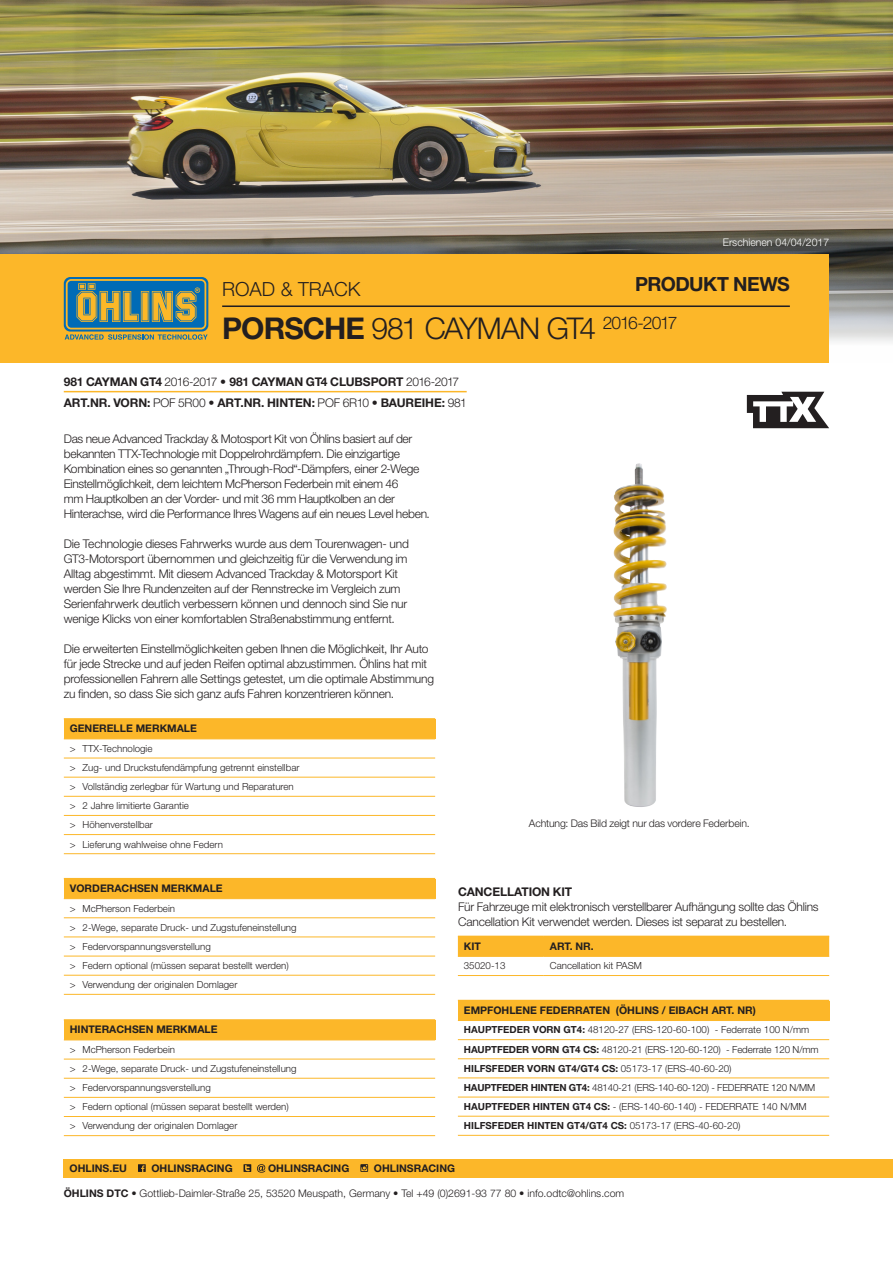
<style>
.page{position:relative;width:893px;height:1263px;background:#fff}
.page>*{position:absolute;margin:0;border:0;box-sizing:border-box;transform-origin:0 0}
.t1{font:300 30px "Helvetica Neue LT Std";letter-spacing:-.055em;color:#231f20}
.t2{font:700 19.5px "Helvetica Neue LT Std";letter-spacing:-.025em;color:#231f20}
.t3{font:300 19.5px "Helvetica Neue LT Std";color:#231f20}
.t4{font:300 12px/15px "Helvetica Neue LT Std";letter-spacing:-.02em;color:#231f20}
.t5{font:700 12px "Helvetica Neue LT Std";letter-spacing:-.01em;color:#231f20}
.Featues{font:700 10.5px "Helvetica Neue LT Std";color:#231f20}
.t6{font:300 10.5px "Helvetica Neue LT Std";color:#231f20}
.t7{font:300 10.5px "Helvetica Neue LT Std";color:#fff}
.Paragraph_Style_1_co{font:300 9.75px "Helvetica Neue LT Std";color:#231f20}
.Paragraph_Style_1_co-2{font:700 9.75px "Helvetica Neue LT Std";color:#231f20}
.Paragraph_Style_1_co-3{font:300 9.75px "Helvetica Neue LT Std";letter-spacing:-.02em;color:#231f20}
.Paragraph_Style_2{font:300 9.75px "Helvetica Neue LT Std";color:#231f20}
.s1{font-weight:700}
.s2{font-weight:300}
</style>
<div class="page">
<img style="left:0;top:0;width:893px;height:342px">
<div style="left:0;top:254px;width:829px;height:109px;background:#fcb729"></div>
<div style="left:64px;top:277px;width:144px;height:55px;background:#006bb6;border-radius:7px"></div>
<svg style="left:65px;top:279px;width:143px;height:61px"></svg>
<hr style="left:222px;top:305px;width:568px;height:2px;background:#231f20">
<div style="left:64px;top:1159px;width:829px;height:19px;background:#fcb729"></div>
<svg style="left:138px;top:1164px;width:8px;height:8px"></svg>
<svg style="left:244px;top:1164px;width:7px;height:8px"></svg>
<svg style="left:257px;top:1164px;width:8px;height:9px"></svg>
<svg style="left:360px;top:1164px;width:8px;height:8px"></svg>
<hr style="left:64px;top:391px;width:403px;height:1px;background:#fcb729">
<svg style="left:747px;top:392px;width:82px;height:36px"></svg>
<img style="left:613px;top:463px;width:54px;height:344px">
<div style="left:458px;top:937px;width:371px;height:19px;background:#fcb729"></div>
<hr style="left:458px;top:936px;width:86px;height:1px;background:#fcb729">
<hr style="left:544px;top:936px;width:285px;height:1px;background:#fcb729">
<hr style="left:458px;top:956px;width:86px;height:1px;background:#fcb729">
<hr style="left:544px;top:956px;width:285px;height:1px;background:#fcb729">
<hr style="left:458px;top:975px;width:86px;height:1px;background:#fcb729">
<hr style="left:544px;top:975px;width:285px;height:1px;background:#fcb729">
<div style="left:64px;top:879px;width:371px;height:20px;background:#fcb729"></div>
<svg style="left:64px;top:899px;width:371px;height:95px"></svg>
<hr style="left:64px;top:878px;width:371px;height:1px;background:#fcb729">
<hr style="left:64px;top:917px;width:371px;height:1px;background:#fcb729">
<hr style="left:64px;top:936px;width:371px;height:1px;background:#fcb729">
<hr style="left:64px;top:956px;width:371px;height:1px;background:#fcb729">
<hr style="left:64px;top:975px;width:371px;height:1px;background:#fcb729">
<hr style="left:64px;top:994px;width:371px;height:1px;background:#fcb729">
<div style="left:64px;top:719px;width:371px;height:20px;background:#fcb729"></div>
<svg style="left:64px;top:739px;width:371px;height:97px"></svg>
<hr style="left:64px;top:718px;width:371px;height:2px;background:#fcb729">
<hr style="left:64px;top:758px;width:371px;height:1px;background:#fcb729">
<hr style="left:64px;top:777px;width:371px;height:1px;background:#fcb729">
<hr style="left:64px;top:796px;width:371px;height:1px;background:#fcb729">
<hr style="left:64px;top:815px;width:371px;height:1px;background:#fcb729">
<hr style="left:64px;top:834px;width:371px;height:1px;background:#fcb729">
<hr style="left:64px;top:853px;width:371px;height:1px;background:#fcb729">
<div style="left:64px;top:1020px;width:371px;height:20px;background:#fcb729"></div>
<svg style="left:64px;top:1040px;width:371px;height:57px"></svg>
<hr style="left:64px;top:1019px;width:371px;height:2px;background:#fcb729">
<hr style="left:64px;top:1059px;width:371px;height:1px;background:#fcb729">
<hr style="left:64px;top:1078px;width:371px;height:1px;background:#fcb729">
<hr style="left:64px;top:1097px;width:371px;height:1px;background:#fcb729">
<hr style="left:64px;top:1116px;width:371px;height:1px;background:#fcb729">
<hr style="left:64px;top:1135px;width:371px;height:1px;background:#fcb729">
<div style="left:458px;top:1000px;width:371px;height:20px;background:#fcb729"></div>
<svg style="left:458px;top:1040px;width:371px;height:95px"></svg>
<hr style="left:458px;top:1020px;width:371px;height:1px;background:#fcb729">
<hr style="left:458px;top:1039px;width:371px;height:1px;background:#fcb729">
<hr style="left:458px;top:1058px;width:371px;height:1px;background:#fcb729">
<hr style="left:458px;top:1077px;width:371px;height:1px;background:#fcb729">
<hr style="left:458px;top:1097px;width:371px;height:1px;background:#fcb729">
<hr style="left:458px;top:1116px;width:371px;height:1px;background:#fcb729">
<hr style="left:458px;top:1135px;width:371px;height:1px;background:#fcb729">
<p class="t3" style="left:222px;top:277px;width:140px">ROAD &amp; TRACK</p>
<p class="t7" style="left:723px;top:236px;width:108px">Erschienen 04/04/2017</p>
<h2 class="t2" style="left:635px;top:272px;width:156px">PRODUKT NEWS</h2>
<p class="t1" style="left:222px;top:310px;width:457px"><span class="s1">PORSCHE</span> 981 CAYMAN GT4 <sup>2016-2017</sup></p>
<p class="t5" style="left:64px;top:374px;width:397px">981 CAYMAN GT4 <span class="s2">2016-2017 •</span> 981 CAYMAN GT4 CLUBSPORT <span class="s2">2016-2017</span></p>
<p class="t5" style="left:64px;top:395px;width:404px">ART.NR. VORN: <span class="s2">POF 5R00 •</span> ART.NR. HINTEN: <span class="s2">POF 6R10 •</span> BAUREIHE: <span class="s2">981</span></p>
<p class="t4" style="left:64px;top:431px;width:368px">Das neue Advanced Trackday &amp; Motosport Kit von Öhlins basiert auf der bekannten TTX-Technologie mit Doppelrohrdämpfern. Die einzigartige Kombination eines so genannten „Through-Rod“-Dämpfers, einer 2-Wege Einstellmöglichkeit, dem leichtem McPherson Federbein mit einem 46<br>mm Hauptkolben an der Vorder- und mit 36 mm Hauptkolben an der Hinterachse, wird die Performance Ihres Wagens auf ein neues Level heben.</p>
<p class="t4" style="left:64px;top:536px;width:347px">Die Technologie dieses Fahrwerks wurde aus dem Tourenwagen- und GT3-Motorsport übernommen und gleichzeitig für die Verwendung im Alltag abgestimmt. Mit diesem Advanced Trackday &amp; Motorsport Kit werden Sie Ihre Rundenzeiten auf der Rennstrecke im Vergleich zum Serienfahrwerk deutlich verbessern können und dennoch sind Sie nur wenige Klicks von einer komfortablen Straßenabstimmung entfernt.</p>
<p class="t4" style="left:64px;top:641px;width:372px">Die erweiterten Einstellmöglichkeiten geben Ihnen die Möglichkeit, Ihr Auto für jede Strecke und auf jeden Reifen optimal abzustimmen. Öhlins hat mit professionellen Fahrern alle Settings getestet, um die optimale Abstimmung zu finden, so dass Sie sich ganz aufs Fahren konzentrieren können.</p>
<p class="Featues" style="left:70px;top:722px;width:129px">GENERELLE MERKMALE</p>
<p class="Paragraph_Style_1_co" style="left:70px;top:742px;width:84px">&gt; TTX-Technologie</p>
<p class="Paragraph_Style_1_co" style="left:70px;top:761px;width:231px">&gt; Zug- und Druckstufendämpfung getrennt einstellbar</p>
<p class="Paragraph_Style_1_co" style="left:70px;top:781px;width:225px">&gt; Vollständig zerlegbar für Wartung und Reparaturen</p>
<p class="Paragraph_Style_1_co" style="left:70px;top:800px;width:121px">&gt; 2 Jahre limitierte Garantie</p>
<p class="Paragraph_Style_1_co" style="left:70px;top:819px;width:85px">&gt; Höhenverstellbar</p>
<p class="Paragraph_Style_1_co" style="left:70px;top:838px;width:155px">&gt; Lieferung wahlweise ohne Federn</p>
<p class="Featues" style="left:70px;top:882px;width:154px">VORDERACHSEN MERKMALE</p>
<p class="Paragraph_Style_1_co" style="left:70px;top:902px;width:107px">&gt; McPherson Federbein</p>
<p class="Paragraph_Style_1_co" style="left:70px;top:921px;width:228px">&gt; 2-Wege, separate Druck- und Zugstufeneinstellung</p>
<p class="Paragraph_Style_1_co" style="left:70px;top:940px;width:142px">&gt; Federvorspannungsverstellung</p>
<p class="Paragraph_Style_1_co" style="left:70px;top:959px;width:220px">&gt; Federn optional (müssen separat bestellt werden)</p>
<p class="Paragraph_Style_1_co" style="left:70px;top:979px;width:169px">&gt; Verwendung der originalen Domlager</p>
<p class="Featues" style="left:70px;top:1023px;width:149px">HINTERACHSEN MERKMALE</p>
<p class="Paragraph_Style_1_co" style="left:70px;top:1043px;width:107px">&gt; McPherson Federbein</p>
<p class="Paragraph_Style_1_co" style="left:70px;top:1062px;width:228px">&gt; 2-Wege, separate Druck- und Zugstufeneinstellung</p>
<p class="Paragraph_Style_1_co" style="left:70px;top:1082px;width:142px">&gt; Federvorspannungsverstellung</p>
<p class="Paragraph_Style_1_co" style="left:70px;top:1101px;width:220px">&gt; Federn optional (müssen separat bestellt werden)</p>
<p class="Paragraph_Style_1_co" style="left:70px;top:1120px;width:169px">&gt; Verwendung der originalen Domlager</p>
<p class="t6" style="left:529px;top:817px;width:222px">Achtung: Das Bild zeigt nur das vordere Federbein.</p>
<p class="t4" style="left:458px;top:884px;width:362px"><span class="s1">CANCELLATION KIT<br></span>Für Fahrzeuge mit elektronisch verstellbarer Aufhängung sollte das Öhlins<br>Cancellation Kit verwendet werden. Dieses ist separat zu bestellen.</p>
<p class="Featues" style="left:464px;top:940px;width:19px">KIT</p>
<p class="Featues" style="left:550px;top:940px;width:45px">ART. NR.</p>
<p class="Paragraph_Style_2" style="left:464px;top:960px;width:43px">35020-13</p>
<p class="Paragraph_Style_2" style="left:550px;top:960px;width:94px">Cancellation kit PASM</p>
<p class="Featues" style="left:464px;top:1004px;width:293px">EMPFOHLENE FEDERRATEN (ÖHLINS / EIBACH ART. NR)</p>
<p class="Paragraph_Style_1_co" style="left:464px;top:1024px;width:347px"><span class="s1">HAUPTFEDER VORN GT4:</span> 48120-27 (ERS-120-60-100) - Federrate 100 N/mm</p>
<p class="Paragraph_Style_1_co" style="left:464px;top:1043px;width:356px"><span class="s1">HAUPTFEDER VORN GT4 CS:</span> 48120-21 (ERS-120-60-120) - Federrate 120 N/mm</p>
<p class="Paragraph_Style_1_co-2" style="left:464px;top:1062px;width:269px">HILFSFEDER VORN GT4/GT4 CS: <span class="s2">05173-17 (ERS-40-60-20)</span></p>
<p class="Paragraph_Style_1_co-3" style="left:464px;top:1081px;width:353px"><span class="s1">HAUPTFEDER HINTEN GT4:</span> 48140-21 (ERS-140-60-120) - FEDERRATE 120 N/MM</p>
<p class="Paragraph_Style_1_co" style="left:464px;top:1100px;width:344px"><span class="s1">HAUPTFEDER HINTEN GT4 CS:</span> - (ERS-140-60-140) - FEDERRATE 140 N/MM</p>
<p class="Paragraph_Style_1_co-2" style="left:464px;top:1120px;width:278px">HILFSFEDER HINTEN GT4/GT4 CS: <span class="s2">05173-17 (ERS-40-60-20)</span></p>
<p class="Featues" style="left:70px;top:1161px;width:59px">OHLINS.EU</p>
<p class="Featues" style="left:151px;top:1161px;width:83px">OHLINSRACING</p>
<p class="Featues" style="left:268px;top:1161px;width:83px">OHLINSRACING</p>
<p class="Featues" style="left:374px;top:1161px;width:83px">OHLINSRACING</p>
<p class="t6" style="left:64px;top:1187px;width:562px"><span class="s1">ÖHLINS DTC</span> • Gottlieb-Daimler-Straße 25, 53520 Meuspath, Germany • Tel +49 (0)2691-93 77 80 • info.odtc@ohlins.com</p>
</div>
